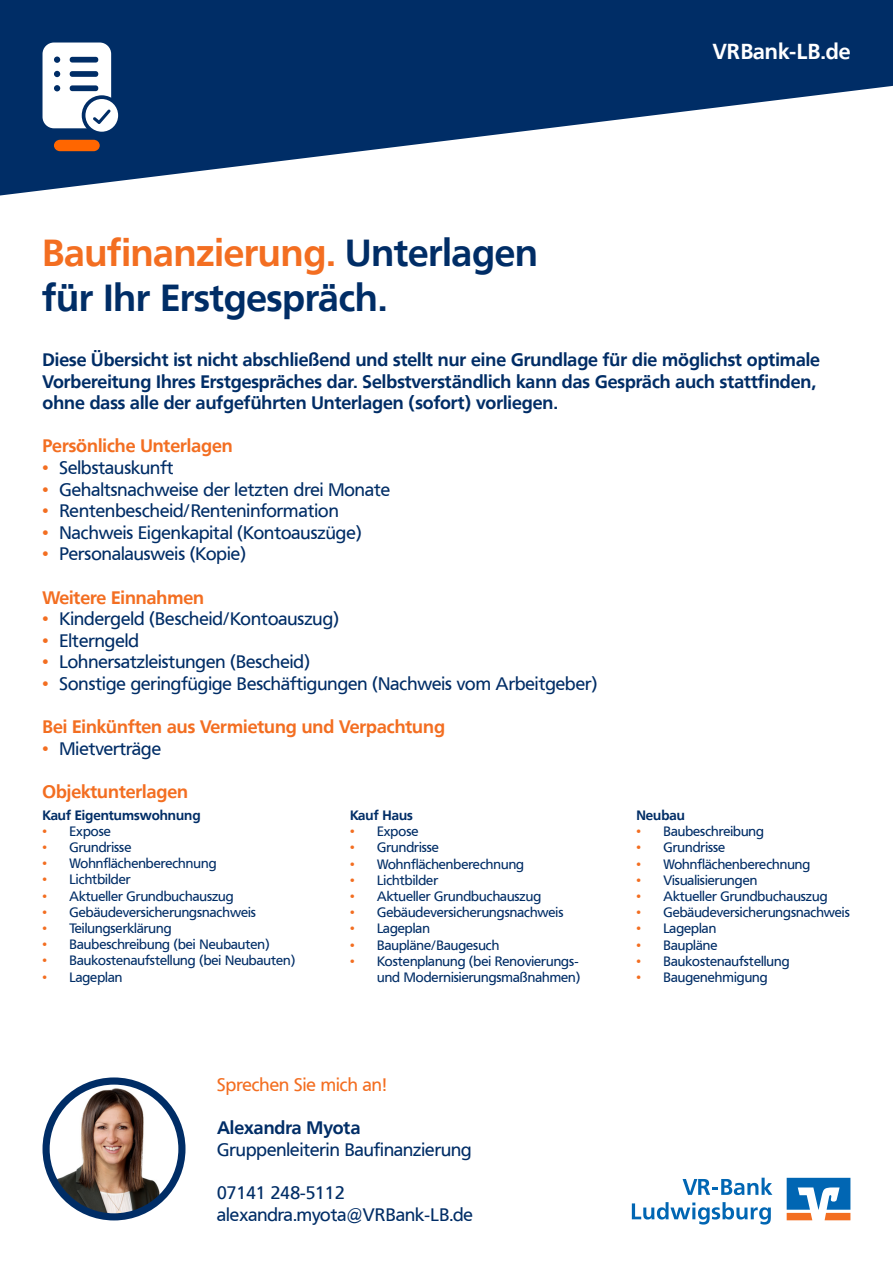
<style>
.page{position:relative;width:893px;height:1263px;background:#fff}
.page>*{position:absolute;margin:0;border:0;box-sizing:border-box;transform-origin:0 0}
.t1{font:700 37.5px/45px "Frutiger VR";color:#002d66}
.t2{font:700 21.6px "Frutiger BSK";color:#fff}
.t3{font:18px "Frutiger VR";color:#002d66}
.t4{font:700 18px/21.6px "Frutiger VR";color:#002d66}
.t5{font:700 18px "Frutiger VR";color:#f36e21}
.t6{font:18px "Frutiger VR";color:#f36e21}
.t7{font:13.5px/16.2px "Frutiger VR";color:#002d66;text-align:right}
.t8{font:700 13.5px "Frutiger VR";color:#002d66}
.s1{color:#f36e21}
</style>
<div class="page">
<svg style="left:786px;top:1177px;width:65px;height:44px"></svg>
<svg style="left:683px;top:1178px;width:89px;height:17px"></svg>
<svg style="left:632px;top:1202px;width:139px;height:22px"></svg>
<svg style="left:787px;top:1178px;width:63px;height:42px"></svg>
<svg style="left:0;top:0;width:893px;height:195px;fill:#002d66"></svg>
<div style="left:54px;top:140px;width:46px;height:11px;background:#f60;border-radius:6px"></div>
<div style="left:82px;top:95px;width:40px;height:40px;background:#002d66;border-radius:50%"></div>
<svg style="left:43px;top:43px;width:75px;height:89px"></svg>
<img style="left:46px;top:1081px;width:136px;height:136px;border-radius:68px">
<div style="left:43px;top:1077px;width:142px;height:143px;border:7px solid #002d66;border-radius:50%"></div>
<p class="t2" style="left:713px;top:39px;width:139px">VRBank-LB.de</p>
<p class="t1" style="left:43px;top:231px;width:497px"><span class="s1">Baufinanzierung.</span> Unterlagen für Ihr Erstgespräch.</p>
<p class="t4" style="left:43px;top:349px;width:779px">Diese Übersicht ist nicht abschließend und stellt nur eine Grundlage für die möglichst optimale<br>Vorbereitung Ihres Erstgespräches dar. Selbstverständlich kann das Gespräch auch stattfinden, ohne dass alle der aufgeführten Unterlagen (sofort) vorliegen.</p>
<p class="t5" style="left:43px;top:435px;width:192px">Persönliche Unterlagen</p>
<p class="t3" style="left:43px;top:457px;width:132px"><span class="s1">•</span> Selbstauskunft</p>
<p class="t3" style="left:43px;top:479px;width:349px"><span class="s1">•</span> Gehaltsnachweise der letzten drei Monate</p>
<p class="t3" style="left:43px;top:500px;width:298px"><span class="s1">•</span> Rentenbescheid/Renteninformation</p>
<p class="t3" style="left:43px;top:522px;width:320px"><span class="s1">•</span> Nachweis Eigenkapital (Kontoauszüge)</p>
<p class="t3" style="left:43px;top:544px;width:205px"><span class="s1">•</span> Personalausweis (Kopie)</p>
<p class="t5" style="left:43px;top:586px;width:163px">Weitere Einnahmen</p>
<p class="t3" style="left:43px;top:608px;width:298px"><span class="s1">•</span> Kindergeld (Bescheid/Kontoauszug)</p>
<p class="t3" style="left:43px;top:630px;width:98px"><span class="s1">•</span> Elterngeld</p>
<p class="t3" style="left:43px;top:652px;width:269px"><span class="s1">•</span> Lohnersatzleistungen (Bescheid)</p>
<p class="t3" style="left:43px;top:673px;width:556px"><span class="s1">•</span> Sonstige geringfügige Beschäftigungen (Nachweis vom Arbeitgeber)</p>
<p class="t5" style="left:43px;top:716px;width:404px">Bei Einkünften aus Vermietung und Verpachtung</p>
<p class="t3" style="left:43px;top:738px;width:120px"><span class="s1">•</span> Mietverträge</p>
<p class="t5" style="left:43px;top:781px;width:147px">Objektunterlagen</p>
<p class="t8" style="left:43px;top:807px;width:160px">Kauf Eigentumswohnung</p>
<p class="t7" style="left:43px;top:823px;width:70px"><span class="s1">•</span> Expose</p>
<p class="t7" style="left:43px;top:839px;width:90px"><span class="s1">•</span> Grundrisse</p>
<p class="t7" style="left:43px;top:856px;width:176px"><span class="s1">•</span> Wohnflächenberechnung</p>
<p class="t7" style="left:43px;top:872px;width:89px"><span class="s1">•</span> Lichtbilder</p>
<p class="t7" style="left:43px;top:888px;width:193px"><span class="s1">•</span> Aktueller Grundbuchauszug</p>
<p class="t7" style="left:43px;top:904px;width:215px"><span class="s1">•</span> Gebäudeversicherungsnachweis</p>
<p class="t7" style="left:43px;top:920px;width:131px"><span class="s1">•</span> Teilungserklärung</p>
<p class="t7" style="left:43px;top:937px;width:228px"><span class="s1">•</span> Baubeschreibung (bei Neubauten)</p>
<p class="t7" style="left:43px;top:953px;width:254px"><span class="s1">•</span> Baukostenaufstellung (bei Neubauten)</p>
<p class="t7" style="left:43px;top:969px;width:81px"><span class="s1">•</span> Lageplan</p>
<p class="t8" style="left:350px;top:807px;width:64px">Kauf Haus</p>
<p class="t7" style="left:350px;top:823px;width:70px"><span class="s1">•</span> Expose</p>
<p class="t7" style="left:350px;top:840px;width:90px"><span class="s1">•</span> Grundrisse</p>
<p class="t7" style="left:350px;top:856px;width:176px"><span class="s1">•</span> Wohnflächenberechnung</p>
<p class="t7" style="left:350px;top:872px;width:89px"><span class="s1">•</span> Lichtbilder</p>
<p class="t7" style="left:350px;top:888px;width:193px"><span class="s1">•</span> Aktueller Grundbuchauszug</p>
<p class="t7" style="left:350px;top:904px;width:215px"><span class="s1">•</span> Gebäudeversicherungsnachweis</p>
<p class="t7" style="left:350px;top:921px;width:81px"><span class="s1">•</span> Lageplan</p>
<p class="t7" style="left:350px;top:937px;width:151px"><span class="s1">•</span> Baupläne/Baugesuch</p>
<p class="t7" style="left:350px;top:953px;width:231px"><span class="s1">•</span> Kostenplanung (bei Renovierungs&shy;und Modernisierungsmaßnahmen)</p>
<p class="t8" style="left:636px;top:807px;width:50px">Neubau</p>
<p class="t7" style="left:636px;top:823px;width:129px"><span class="s1">•</span> Baubeschreibung</p>
<p class="t7" style="left:636px;top:840px;width:90px"><span class="s1">•</span> Grundrisse</p>
<p class="t7" style="left:636px;top:856px;width:176px"><span class="s1">•</span> Wohnflächenberechnung</p>
<p class="t7" style="left:636px;top:872px;width:122px"><span class="s1">•</span> Visualisierungen</p>
<p class="t7" style="left:636px;top:888px;width:193px"><span class="s1">•</span> Aktueller Grundbuchauszug</p>
<p class="t7" style="left:636px;top:904px;width:215px"><span class="s1">•</span> Gebäudeversicherungsnachweis</p>
<p class="t7" style="left:636px;top:921px;width:81px"><span class="s1">•</span> Lageplan</p>
<p class="t7" style="left:636px;top:937px;width:82px"><span class="s1">•</span> Baupläne</p>
<p class="t7" style="left:636px;top:953px;width:155px"><span class="s1">•</span> Baukostenaufstellung</p>
<p class="t7" style="left:636px;top:969px;width:133px"><span class="s1">•</span> Baugenehmigung</p>
<p class="t6" style="left:217px;top:1074px;width:171px">Sprechen Sie mich an!</p>
<p class="t4" style="left:217px;top:1117px;width:145px">Alexandra Myota</p>
<p class="t3" style="left:217px;top:1139px;width:256px">Gruppenleiterin Baufinanzierung</p>
<p class="t3" style="left:217px;top:1182px;width:129px">07141 248-5112</p>
<p class="t3" style="left:217px;top:1204px;width:257px">alexandra.myota@VRBank-LB.de</p>
</div>
